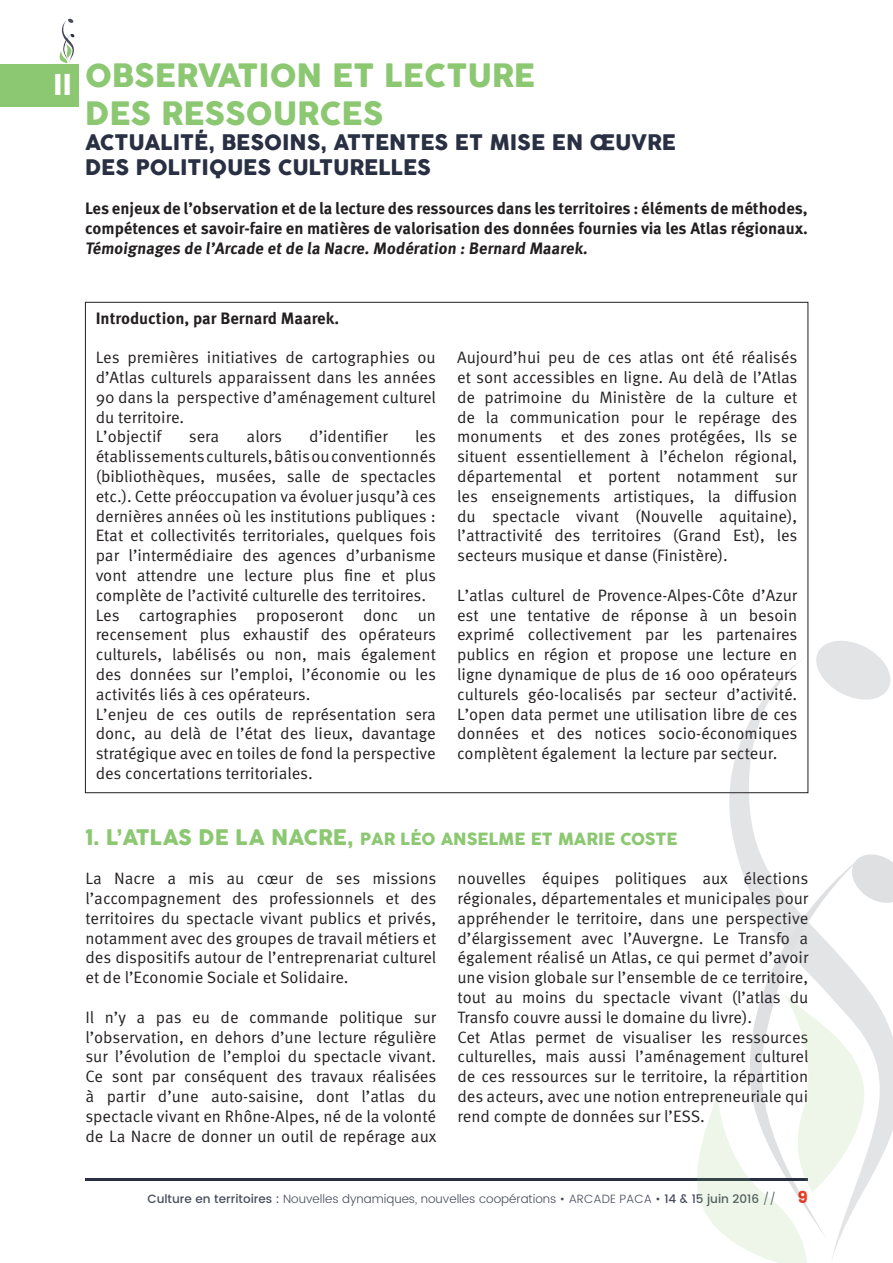
<style>
.page{position:relative;width:893px;height:1263px;background:#fff}
.page>*{position:absolute;margin:0;border:0;box-sizing:border-box;transform-origin:0 0}
.t1{font:31.5px/37.8px "COCOGOOSE";color:#8cc872}
.t2{font:700 30px "Poppins";color:#fff}
.t3{font:21px/25.2px "COCOGOOSE";color:#2a3043}
.t4{font:16.5px/19.8px "Meta Pro";color:#231f20;text-align:justify}
.t5{font:700 16.5px/19.8px "Meta Pro";color:#231f20;text-align:justify}
.t6{font:16.5px "COCOGOOSE";color:#8cc872}
.t7{font:700 16.5px "Poppins";color:#ef3e22}
.t8{font:300 12px "Poppins";color:#494d5c}
.s1{font-size:21px}
.s2{font-weight:500}
</style>
<div class="page">
<div style="left:0;top:64px;width:79px;height:42px;background:#8cc872"></div>
<hr style="left:85px;top:1178px;width:723px;height:2px;background:#2a3043">
<svg style="left:59px;top:18px;width:16px;height:46px"></svg>
<svg style="left:716px;top:641px;width:177px;height:542px"></svg>
<svg style="left:735px;top:857px;width:127px;height:137px"></svg>
<svg style="left:811px;top:641px;width:82px;height:62px"></svg>
<svg style="left:848px;top:852px;width:45px;height:53px"></svg>
<svg style="left:695px;top:994px;width:173px;height:269px"></svg>
<h2 class="t2" style="left:53px;top:67px;width:21px">II</h2>
<h1 class="t1" style="left:85px;top:57px;width:452px">OBSERVATION ET LECTURE<br>DES RESSOURCES</h1>
<p class="t3" style="left:85px;top:130px;width:592px">ACTUALITÉ, BESOINS, ATTENTES ET MISE EN ŒUVRE<br>DES POLITIQUES CULTURELLES</p>
<p class="t5" style="left:85px;top:199px;width:724px">Les enjeux de l’observation et de la lecture des ressources dans les territoires : éléments de méthodes, compétences et savoir-faire en matières de valorisation des données fournies via les Atlas régionaux.<br>Témoignages de l’Arcade et de la Nacre. Modération : Bernard Maarek.</p>
<p class="t5" style="left:96px;top:308px;width:245px">Introduction, par Bernard Maarek.</p>
<p class="t4" style="left:96px;top:348px;width:342px;text-align:left">Les premières initiatives de cartographies ou d’Atlas culturels apparaissent dans les années 90 dans la perspective d’aménagement culturel du territoire.<br>L’objectif</p>
<p class="t4" style="left:189px;top:427px;width:32px">sera</p>
<p class="t4" style="left:247px;top:427px;width:37px">alors</p>
<p class="t4" style="left:309px;top:427px;width:80px">d’identifier</p>
<p class="t4" style="left:96px;top:427px;width:342px;text-align:left;text-indent:320px">les établissements culturels, bâtis ou conventionnés (bibliothèques, musées, salle de spectacles etc.). Cette préoccupation va évoluer jusqu’à ces dernières années où les institutions publiques :<br>Etat et collectivités territoriales, quelques fois par l’intermédiaire des agences d’urbanisme vont attendre une lecture plus fine et plus complète de l’activité culturelle des territoires.<br>Les cartographies proposeront donc un recensement plus exhaustif des opérateurs culturels, labélisés ou non, mais également des données sur l’emploi, l’économie ou les activités liés à ces opérateurs.<br>L’enjeu de ces outils de représentation sera donc, au delà de l’état des lieux, davantage stratégique avec en toiles de fond la perspective des concertations territoriales.</p>
<p class="t4" style="left:457px;top:348px;width:342px">Aujourd’hui peu de ces atlas ont été réalisés et sont accessibles en ligne. Au delà de l’Atlas de patrimoine du Ministère de la culture et de la communication pour le repérage des monuments et des zones protégées, Ils se situent essentiellement à l’échelon régional, départemental et portent notamment sur les enseignements artistiques, la diffusion du spectacle vivant (Nouvelle aquitaine), l’attractivité des territoires (Grand Est), les secteurs musique et danse (Finistère).</p>
<p class="t4" style="left:457px;top:586px;width:342px">L’atlas culturel de Provence-Alpes-Côte d’Azur est une tentative de réponse à un besoin exprimé collectivement par les partenaires publics en région et propose une lecture en ligne dynamique de plus de 16 000 opérateurs culturels géo-localisés par secteur d’activité.<br>L’open data permet une utilisation libre de ces données et des notices socio-économiques complètent également la lecture par secteur.</p>
<p class="t6" style="left:85px;top:826px;width:594px"><span class="s1">1. L’ATLAS DE LA NACRE,</span> PAR LÉO ANSELME ET MARIE COSTE</p>
<p class="t4" style="left:85px;top:869px;width:352px">La Nacre a mis au cœur de ses missions l’accompagnement des professionnels et des territoires du spectacle vivant publics et privés, notamment avec des groupes de travail métiers et des dispositifs autour de l’entreprenariat culturel et de l’Economie Sociale et Solidaire.</p>
<p class="t4" style="left:85px;top:1008px;width:353px">Il n’y a pas eu de commande politique sur l’observation, en dehors d’une lecture régulière sur l’évolution de l’emploi du spectacle vivant.<br>Ce sont par conséquent des travaux réalisées à partir d’une auto-saisine, dont l’atlas du spectacle vivant en Rhône-Alpes, né de la volonté de La Nacre de donner un outil de repérage aux</p>
<p class="t4" style="left:457px;top:869px;width:352px;text-align:left">nouvelles équipes politiques aux élections régionales, départementales et municipales pour appréhender le territoire, dans une perspective d’élargissement avec l’Auvergne. Le Transfo a également réalisé un Atlas, ce qui permet d’avoir une vision globale sur l’ensemble de ce territoire, tout au moins du spectacle vivant (l’atlas du Transfo couvre aussi le domaine du livre).<br>Cet Atlas permet de visualiser les ressources culturelles, mais aussi l’aménagement culturel de ces ressources sur le territoire, la répartition des acteurs, avec une notion entrepreneuriale qui rend compte de données sur l’ESS.</p>
<p class="t8" style="left:147px;top:1190px;width:630px"><span class="s2">Culture en territoires :</span> Nouvelles dynamiques, nouvelles coopérations • ARCADE PACA • <span class="s2">14 &amp; 15 juin 2016</span> //</p>
<p class="t7" style="left:797px;top:1188px;width:12px">9</p>
</div>
